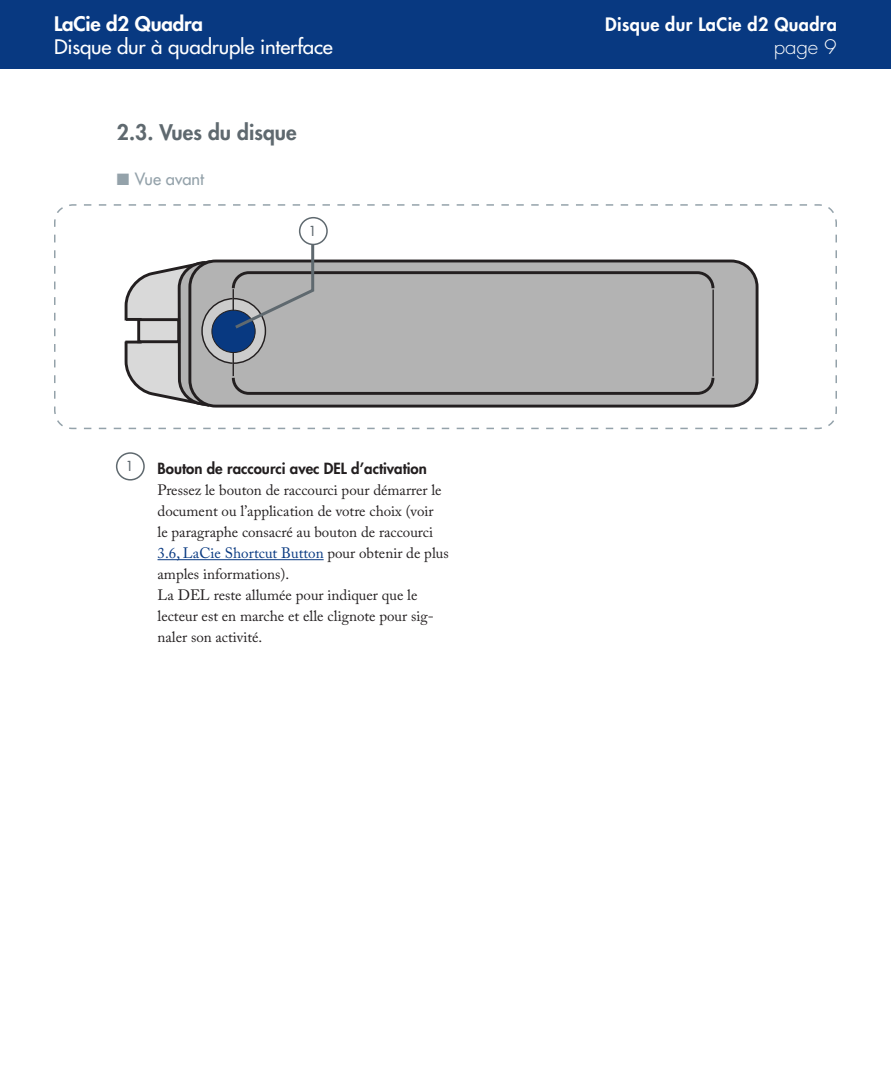
<style>
.page{position:relative;width:891px;height:1080px;background:#fff}
.page>*{position:absolute;margin:0;border:0;box-sizing:border-box;transform-origin:0 0}
.t1{font:800 21px "Futura";color:#5f696f}
.t2{font:19.5px "Futura";letter-spacing:-.01em;color:#fff;scale:1.05 1}
.t3{font:800 19.5px "Futura";letter-spacing:-.01em;color:#fff;scale:1.05 1}
.t4{font:300 19.5px "Futura";color:#fff;scale:1.05 1}
.t5{font:800 18px "Futura";letter-spacing:.02em;color:#fff}
.t6{font:16.5px "Futura";color:#94a2aa}
.t7{font:15px/21px "Adobe Caslon Pro";color:#231f20}
.t8{font:800 15px "Futura";color:#231f20}
.t9{font:13.5px "Futura";color:#5f696f}
.s1{color:#083981}
</style>
<div class="page">
<div style="left:0;top:0;width:891px;height:69px;background:#083981"></div>
<hr style="left:158px;top:559px;width:166px;height:1px;background:#083981">
<svg style="left:54px;top:204px;width:783px;height:226px"></svg>
<div style="left:116px;top:452px;width:29px;height:29px;border:2px solid #5f696f;border-radius:50%"></div>
<svg style="left:80px;top:204px;width:727px;height:205px"></svg>
<div style="left:300px;top:218px;width:27px;height:26px;background:#fff;border-radius:50%"></div>
<div style="left:299px;top:217px;width:29px;height:28px;border:2px solid #5f696f;border-radius:50%"></div>
<h2 class="t3" style="left:54px;top:10px;width:143px">LaCie d2 Quadra</h2>
<h2 class="t2" style="left:54px;top:34px;width:267px">Disque dur à quadruple interface</h2>
<h2 class="t4" style="left:774px;top:34px;width:44px">page</h2>
<p class="t5" style="left:605px;top:12px;width:233px">Disque dur LaCie d2 Quadra</p>
<h1 class="t1" style="left:117px;top:118px;width:181px">2.3. Vues du disque</h1>
<p class="t6" style="left:117px;top:169px;width:89px">■ Vue avant</p>
<p class="t9" style="left:309px;top:222px;width:9px">1</p>
<p class="t9" style="left:126px;top:457px;width:9px">1</p>
<p class="t8" style="left:158px;top:459px;width:271px">Bouton de raccourci avec DEL d’activation</p>
<p class="t7" style="left:158px;top:480px;width:293px">Pressez le bouton de raccourci pour démarrer le document ou l’application de votre choix (voir<br>le paragraphe consacré au bouton de raccourci <span class="s1">3.6, LaCie Shortcut Button</span> pour obtenir de plus amples informations).<br>La DEL reste allumée pour indiquer que le lecteur est en marche et elle clignote pour sig&shy;naler son activité.</p>
</div>
